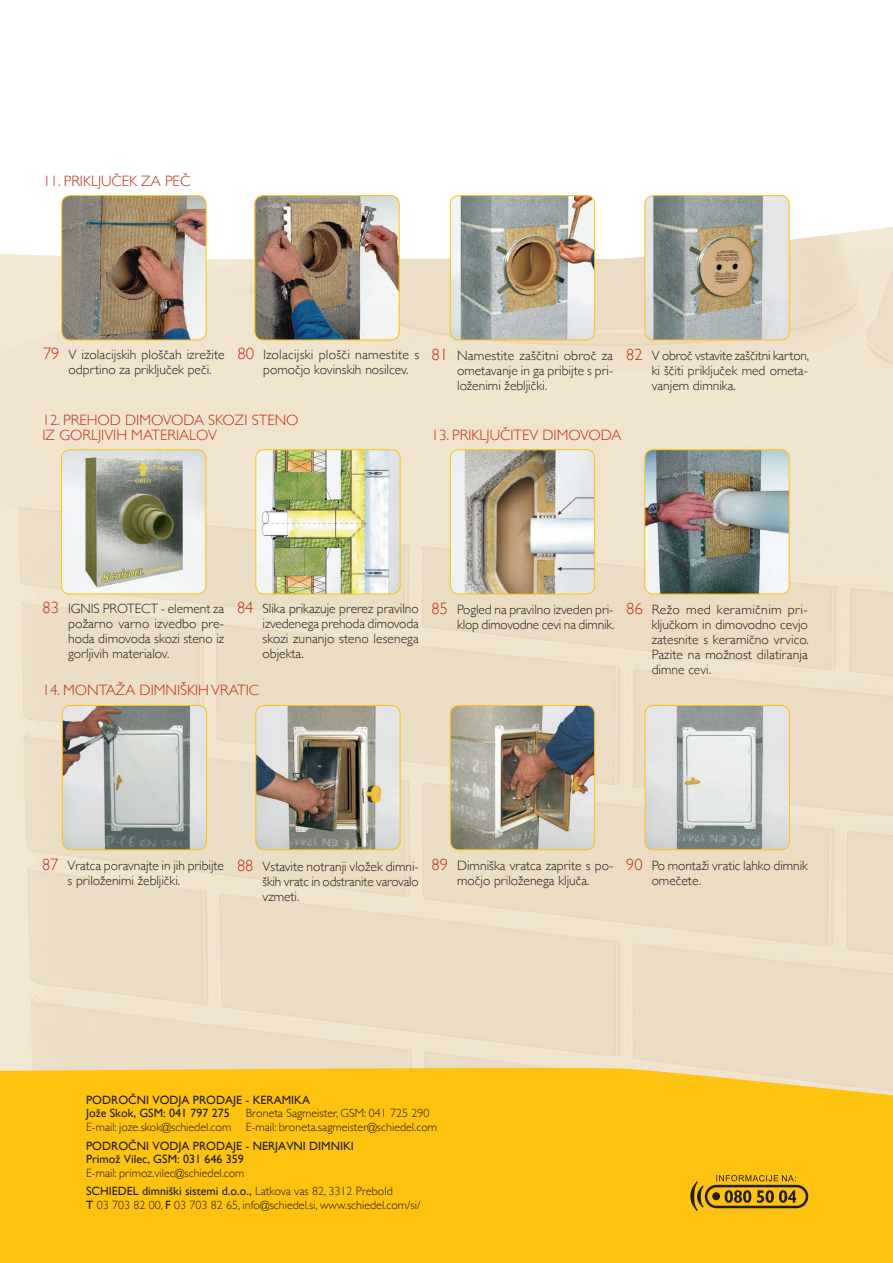
<style>
.page{position:relative;width:893px;height:1263px;background:#fff}
.page>*{position:absolute;margin:0;border:0;box-sizing:border-box;transform-origin:0 0}
.t1{font:300 15px/15px "Gill Sans";color:#bc2e18}
.t2{font:300 13.5px/15px "Gill Sans";color:#231f20;text-align:justify}
.t3{font:300 12px/13.5px "Gill Sans";color:#231f20}
.t4{font:12px/13.5px "Gill Sans";color:#231f20}
.s1{font-size:16.5px;color:#bc2e18}
.s2{font-weight:400}
</style>
<div class="page">
<div style="left:0;top:148px;width:893px;height:1115px;background:#ecddc6"></div>
<div style="left:0;top:148px;width:893px;height:112px;background:#fff"></div>
<img style="left:450px;top:450px;width:145px;height:144px">
<div style="left:450px;top:449px;width:145px;height:145px;border:1px solid #fec210;border-radius:9px"></div>
<img style="left:645px;top:450px;width:144px;height:144px">
<div style="left:644px;top:449px;width:145px;height:145px;border:1px solid #fec210;border-radius:9px"></div>
<img style="left:62px;top:196px;width:144px;height:144px">
<div style="left:61px;top:195px;width:145px;height:145px;border:1px solid #fec210;border-radius:9px"></div>
<img style="left:255px;top:196px;width:144px;height:144px">
<div style="left:254px;top:195px;width:146px;height:145px;border:1px solid #fec210;border-radius:9px"></div>
<img style="left:450px;top:196px;width:145px;height:144px">
<div style="left:450px;top:195px;width:145px;height:145px;border:1px solid #fec210;border-radius:9px"></div>
<img style="left:645px;top:196px;width:144px;height:144px">
<div style="left:644px;top:195px;width:146px;height:145px;border:1px solid #fec210;border-radius:9px"></div>
<img style="left:256px;top:705px;width:144px;height:145px">
<div style="left:255px;top:705px;width:145px;height:145px;border:1px solid #fec210;border-radius:9px"></div>
<img style="left:450px;top:705px;width:145px;height:145px">
<div style="left:450px;top:705px;width:145px;height:145px;border:1px solid #fec210;border-radius:9px"></div>
<img style="left:645px;top:705px;width:144px;height:144px">
<div style="left:645px;top:705px;width:145px;height:145px;border:1px solid #fec210;border-radius:9px"></div>
<img style="left:61px;top:450px;width:144px;height:144px">
<div style="left:61px;top:449px;width:145px;height:145px;border:1px solid #fec210;border-radius:9px"></div>
<img style="left:256px;top:450px;width:144px;height:144px">
<div style="left:255px;top:449px;width:145px;height:145px;border:1px solid #fec210;border-radius:9px"></div>
<img style="left:62px;top:705px;width:145px;height:145px">
<div style="left:62px;top:705px;width:145px;height:145px;border:1px solid #fec210;border-radius:9px"></div>
<div style="left:0;top:1067px;width:893px;height:196px;background:#fec210"></div>
<svg style="left:690px;top:1175px;width:118px;height:36px;background:#b88e14"></svg>
<p class="t1" style="left:43px;top:172px;width:149px">11. PRIKLJUČEK ZA PEČ</p>
<p class="t2" style="left:263px;top:346px;width:158px;text-indent:-26px"><span class="s1">80</span> Izolacijski plošči namestite s pomočjo kovinskih nosilcev.</p>
<p class="t2" style="left:457px;top:347px;width:158px;text-indent:-26px"><span class="s1">81</span> Namestite zaščitni obroč za ometavanje in ga pribijte s pri&shy;loženimi žebljički.</p>
<p class="t2" style="left:652px;top:347px;width:159px;text-indent:-26px"><span class="s1">82</span> V obroč vstavite zaščitni karton, ki ščiti priključek med ometa&shy;vanjem dimnika.</p>
<p class="t1" style="left:43px;top:412px;width:258px">12. PREHOD DIMOVODA SKOZI STENO<br>IZ GORLJIVIH MATERIALOV</p>
<p class="t2" style="left:69px;top:346px;width:158px;text-indent:-26px"><span class="s1">79</span> V izolacijskih ploščah izrežite odprtino za priključek peči.</p>
<p class="t1" style="left:432px;top:426px;width:191px">13. PRIKLJUČITEV DIMOVODA</p>
<p class="t2" style="left:68px;top:601px;width:158px;text-indent:-26px"><span class="s1">83</span> IGNIS PROTECT - element za požarno varno izvedbo pre&shy;hoda dimovoda skozi steno iz gorljivih materialov.</p>
<p class="t2" style="left:263px;top:601px;width:158px;text-indent:-26px"><span class="s1">84</span> Slika prikazuje prerez pravilno izvedenega prehoda dimovoda skozi zunanjo steno lesenega objekta.</p>
<p class="t1" style="left:43px;top:682px;width:218px">14. MONTAŽA DIMNIŠKIH VRATIC</p>
<p class="t2" style="left:432px;top:601px;width:184px;text-align:right"><span class="s1">85</span> Pogled na pravilno izveden pri&shy;klop dimovodne cevi na dimnik.</p>
<p class="t2" style="left:652px;top:601px;width:159px;text-indent:-26px"><span class="s1">86</span> Režo med keramičnim pri&shy;ključkom in dimovodno cevjo zatesnite s keramično vrvico.<br>Pazite na možnost dilatiranja dimne cevi.</p>
<p class="t2" style="left:68px;top:858px;width:158px;text-indent:-26px"><span class="s1">87</span> Vratca poravnajte in jih pribijte s priloženimi žebljički.</p>
<p class="t2" style="left:263px;top:859px;width:158px;text-indent:-26px"><span class="s1">88</span> Vstavite notranji vložek dimni&shy;ških vratc in odstranite varovalo vzmeti.</p>
<p class="t2" style="left:432px;top:858px;width:183px;text-align:center"><span class="s1">89</span> Dimniška vratca zaprite s po&shy;močjo priloženega ključa.</p>
<p class="t2" style="left:652px;top:858px;width:158px;text-indent:-26px"><span class="s1">90</span> Po montaži vratic lahko dimnik omečete.</p>
<p class="t4" style="left:86px;top:1093px;width:225px">PODROČNI VODJA PRODAJE - KERAMIKA<br>Jože Skok, GSM: 041 797 275</p>
<p class="t3" style="left:86px;top:1119px;width:147px">E-mail: joze.skok@schiedel.com</p>
<p class="t3" style="left:246px;top:1106px;width:193px">Broneta Sagmeister, GSM: 041 725 290<br>E-mail: broneta.sagmeister@schiedel.com</p>
<p class="t4" style="left:86px;top:1139px;width:269px">PODROČNI VODJA PRODAJE - NERJAVNI DIMNIKI<br>Primož Vilec, GSM: 031 646 359</p>
<p class="t3" style="left:86px;top:1165px;width:160px">E-mail: primoz.vilec@schiedel.com</p>
<p class="t3" style="left:86px;top:1184px;width:336px"><span class="s2">SCHIEDEL dimniški sistemi d.o.o.,</span> Latkova vas 82, 3312 Prebold<br><span class="s2">T</span> 03 703 82 00, <span class="s2">F</span> 03 703 82 65, info@schiedel.si, www.schiedel.com/si/</p>
</div>
